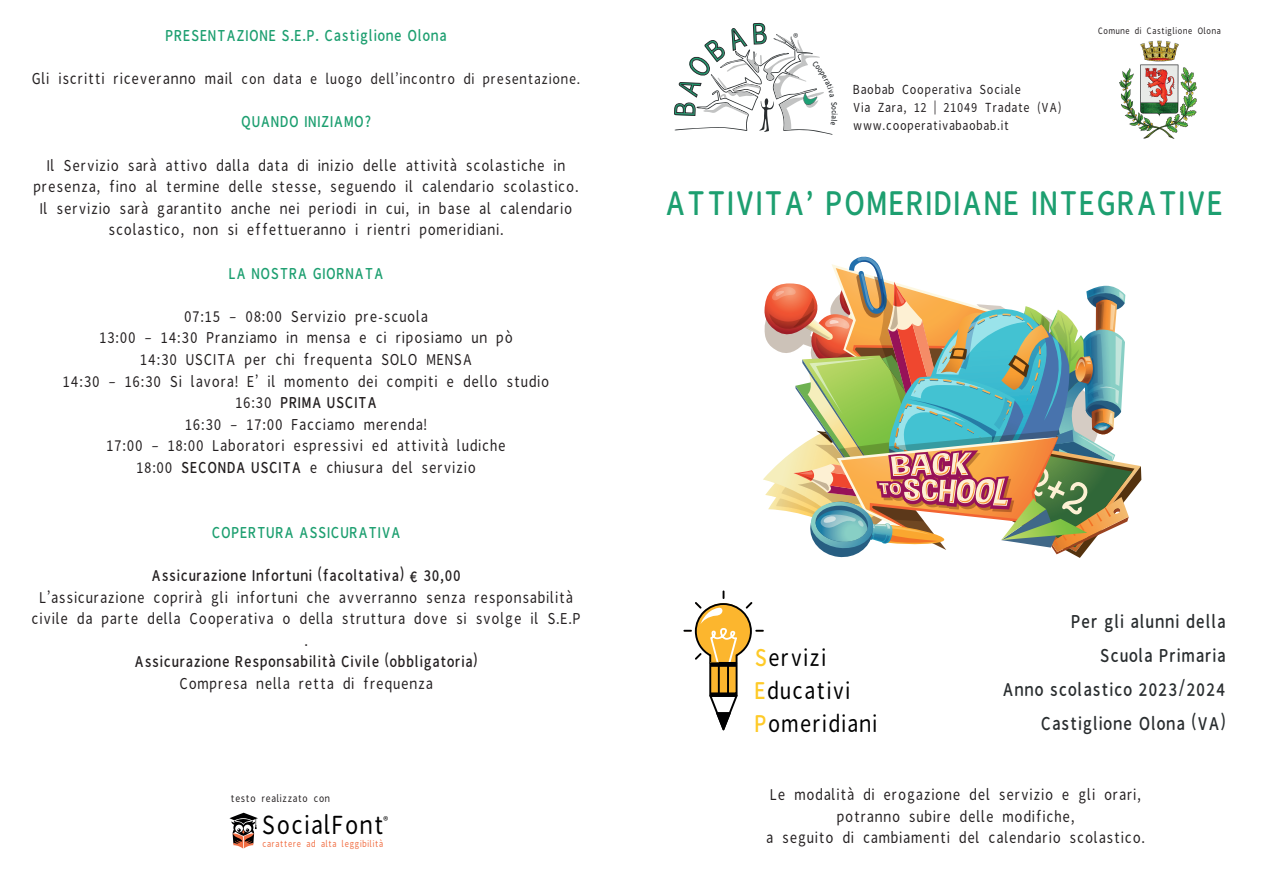
<style>
.page{position:relative;width:1263px;height:893px;background:#fff}
.page>*{position:absolute;margin:0;border:0;box-sizing:border-box;transform-origin:0 0}
.t1{font:700 39px "Social Font";color:#1d9f70}
.t2{font:29.85px "Social Font";color:#000001}
.t3{font:27.6px/33.2px "Social Font";color:#000001}
.t4{font:700 21.3px/34px "Social Font";color:#292d2f;text-align:right}
.t5{font:18px/21.6px "Social Font";color:#231f20;text-align:center}
.t6{font:700 18px "Social Font";color:#231f20}
.t7{font:700 18px "Social Font";color:#1d9f70}
.t8{font:16.95px "Social Font";color:#231f20}
.t9{font:15px/18px "Social Font";color:#231f20}
.t10{font:12px "Social Font";color:#231f20}
.t11{font:12px "Social Font";color:#2a2e31}
.t12{font:12px "Social Font";color:#000001}
.t13{font:10.65px "Social Font";color:#f16e43}
.t14{font:10.5px "Social Font";color:#231f20}
.t15{font:700 9px "Social Font";color:#2a2e31}
.s1{font-size:18px}
.s2{font-weight:700}
.s3{font-weight:700;color:#feca28}
</style>
<div class="page">
<svg style="left:229px;top:813px;width:29px;height:36px"></svg>
<svg style="left:683px;top:590px;width:81px;height:140px"></svg>
<img style="left:763px;top:256px;width:378px;height:302px">
<img style="left:1119px;top:40px;width:77px;height:98px">
<svg style="left:674px;top:23px;width:159px;height:112px"></svg>
<p class="t7" style="left:165px;top:26px;width:283px">PRESENTAZIONE S.E.P. Castiglione Olona</p>
<p class="t8" style="left:32px;top:70px;width:550px"><span class="s1">Gli iscritti riceveranno mail</span> con data e luogo dell’incontro di presentazione.</p>
<p class="t7" style="left:241px;top:113px;width:132px">QUANDO INIZIAMO?</p>
<p class="t5" style="left:33px;top:154px;width:547px">Il Servizio sarà attivo dalla data di inizio delle attività scolastiche in presenza, fino al termine delle stesse, seguendo il calendario scolastico.<br>Il servizio sarà garantito anche nei periodi in cui, in base al calendario scolastico, non si effettueranno i rientri pomeridiani.</p>
<p class="t7" style="left:228px;top:264px;width:157px">LA NOSTRA GIORNATA</p>
<p class="t5" style="left:63px;top:305px;width:489px">07:15 – 08:00 Servizio pre-scuola<br>13:00 – 14:30 Pranziamo in mensa e ci riposiamo un pò<br>14:30 USCITA per chi frequenta SOLO MENSA<br>14:30 – 16:30 Si lavora! E’ il momento dei compiti e dello studio 16:30 <span class="s2">PRIMA USCITA<br></span>16:30 – 17:00 Facciamo merenda!<br>17:00 – 18:00 Laboratori espressivi ed attività ludiche<br>18:00 <span class="s2">SECONDA USCITA</span> e chiusura del servizio</p>
<p class="t7" style="left:211px;top:523px;width:191px">COPERTURA ASSICURATIVA</p>
<p class="t6" style="left:151px;top:566px;width:311px">Assicurazione Infortuni (facoltativa) € 30,00</p>
<p class="t5" style="left:31px;top:586px;width:551px">L’assicurazione coprirà gli infortuni che avverranno senza responsabilità civile da parte della Cooperativa o della struttura dove si svolge il S.E.P .</p>
<p class="t6" style="left:134px;top:653px;width:345px">Assicurazione Responsabilità Civile (obbligatoria)</p>
<p class="t5" style="left:179px;top:673px;width:256px">Compresa nella retta di frequenza</p>
<p class="t10" style="left:231px;top:792px;width:101px">testo realizzato con</p>
<h2 class="t2" style="left:261px;top:809px;width:125px">SocialFont</h2>
<p class="t13" style="left:262px;top:838px;width:123px">carattere ad alta leggibilità</p>
<p class="t12" style="left:383px;top:814px;width:7px">®</p>
<p class="t11" style="left:793px;top:32px;width:7px">®</p>
<p class="t15" style="left:839px;top:110px;width:6px;rotate:90deg">c</p>
<p class="t9" style="left:853px;top:80px;width:210px">Baobab Cooperativa Sociale<br>Via Zara, 12 | 21049 Tradate (VA) www.cooperativabaobab.it</p>
<p class="t14" style="left:1098px;top:25px;width:125px">Comune di Castiglione Olona</p>
<h1 class="t1" style="left:664px;top:183px;width:561px">ATTIVITA’ POMERIDIANE INTEGRATIVE</h1>
<h3 class="t3" style="left:754px;top:640px;width:125px"><span class="s3">S</span>ervizi<br><span class="s3">E</span>ducativi<br><span class="s3">P</span>omeridiani</h3>
<p class="t4" style="left:1002px;top:605px;width:225px">Per gli alunni della<br>Scuola Primaria<br>Anno scolastico 2023/2024<br>Castiglione Olona (VA)</p>
<p class="t5" style="left:766px;top:784px;width:381px">Le modalità di erogazione del servizio e gli orari, potranno subire delle modifiche,<br>a seguito di cambiamenti del calendario scolastico.</p>
</div>
